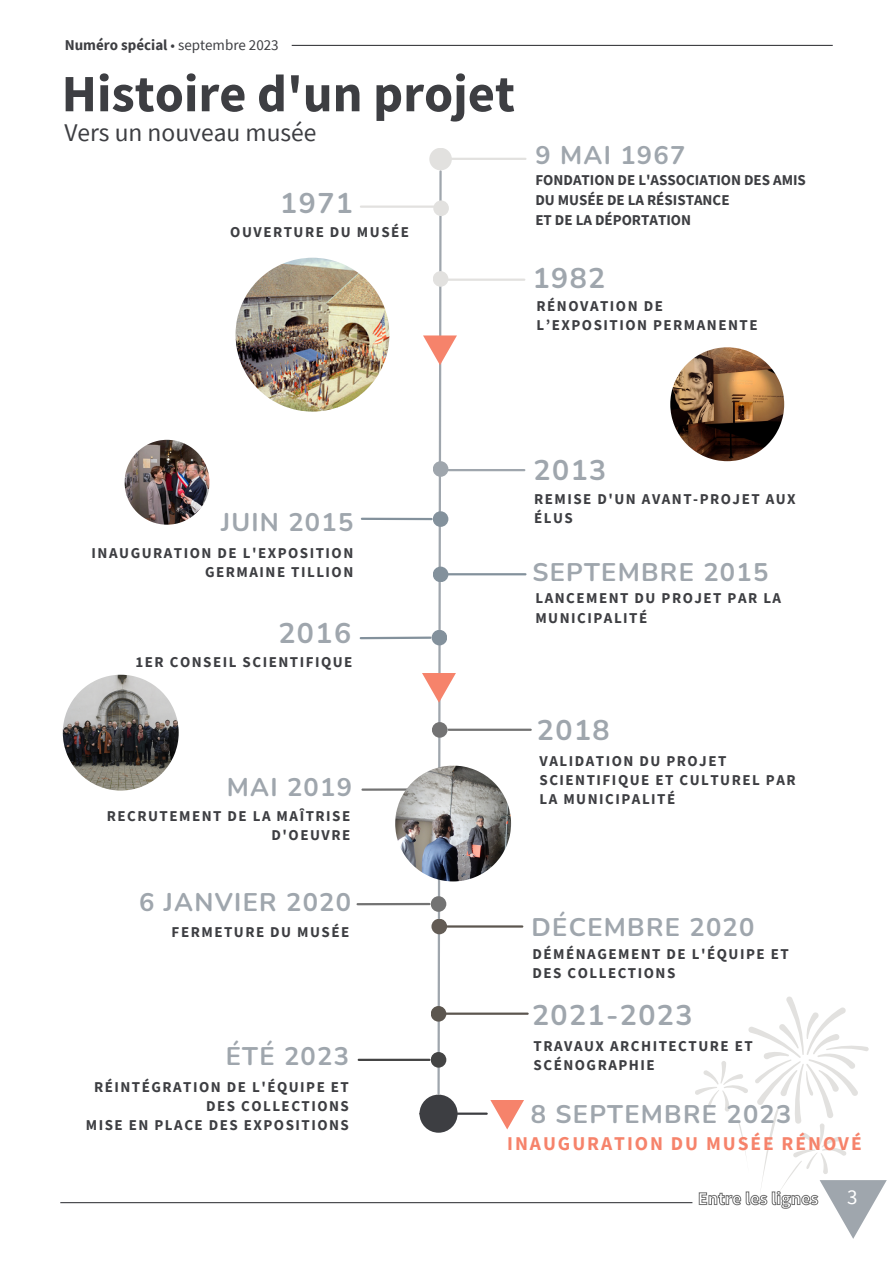
<style>
.page{position:relative;width:893px;height:1264px;background:#fff}
.page>*{position:absolute;margin:0;border:0;box-sizing:border-box;transform-origin:0 0}
.t1{font:700 52.5px "Source Sans Pro";color:#3d3e42}
.t2{font:700 28.5px "Nunito";letter-spacing:.05em;color:#9fa6ad}
.t3{font:700 25.5px "Nunito";letter-spacing:.05em;color:#9fa6ad}
.t4{font:25.5px "Source Sans Pro";color:#3d3e42}
.t5{font:21px "Source Sans Pro";color:#fff}
.t6{font:700 19.5px "Source Sans Pro";letter-spacing:.1em;color:#f6836b}
.t7{font:700 15px/19px "Source Sans Pro";letter-spacing:.1em;color:#3d3e42}
.t8{font:700 15px "Source Sans Pro";color:#3d3e42}
.t9{font:15px "Source Sans Pro";color:#3d3e42}
.s1{font-weight:700}
</style>
<div class="page">
<hr style="left:443px;top:573px;width:82px;height:2px;background:#83919c">
<hr style="left:442px;top:469px;width:82px;height:2px;background:#9fa6ad">
<div style="left:429px;top:148px;width:23px;height:22px;background:#e2e1df;border-radius:50%"></div>
<hr style="left:445px;top:1012px;width:82px;height:2px;background:#5c564f">
<hr style="left:420px;top:1112px;width:66px;height:2px;background:#3d3e42">
<div style="left:419px;top:1094px;width:38px;height:38px;background:#3d3e42;border-radius:50%"></div>
<hr style="left:448px;top:728px;width:82px;height:3px;background:#737373">
<hr style="left:60px;top:1201px;width:632px;height:2px;background:#3d3e42">
<hr style="left:442px;top:278px;width:82px;height:3px;background:#e2e1df">
<hr style="left:443px;top:158px;width:82px;height:2px;background:#e2e1df">
<img style="left:235px;top:258px;width:123px;height:153px">
<img style="left:670px;top:347px;width:114px;height:114px">
<img style="left:124px;top:440px;width:85px;height:84px">
<hr style="left:357px;top:902px;width:72px;height:3px;background:#737373">
<img style="left:63px;top:674px;width:116px;height:116px">
<img style="left:457px;top:765px;width:54px;height:116px">
<hr style="left:440px;top:925px;width:82px;height:2px;background:#5c564f">
<svg style="left:358px;top:169px;width:99px;height:926px"></svg>
<svg style="left:490px;top:1100px;width:34px;height:29px"></svg>
<svg style="left:695px;top:996px;width:191px;height:242px"></svg>
<hr style="left:292px;top:45px;width:540px;height:1px;background:#3d3e42">
<p class="t9" style="left:65px;top:35px;width:215px"><span class="s1">Numéro spécial</span> • septembre 2023</p>
<p class="t1" style="left:62px;top:60px;width:455px">Histoire d'un projet</p>
<p class="t4" style="left:64px;top:116px;width:254px">Vers un nouveau musée</p>
<p class="t2" style="left:280px;top:184px;width:74px">1971</p>
<p class="t7" style="left:230px;top:222px;width:180px">OUVERTURE DU MUSÉE</p>
<p class="t3" style="left:535px;top:138px;width:151px">9 MAI 1967</p>
<p class="t8" style="left:535px;top:170px;width:272px">FONDATION DE L'ASSOCIATION DES AMIS</p>
<p class="t8" style="left:535px;top:190px;width:196px">DU MUSÉE DE LA RÉSISTANCE</p>
<p class="t8" style="left:535px;top:210px;width:157px">ET DE LA DÉPORTATION</p>
<p class="t2" style="left:532px;top:259px;width:74px">1982</p>
<p class="t7" style="left:536px;top:296px;width:128px">RÉNOVATION DE</p>
<p class="t7" style="left:536px;top:315px;width:222px">L’EXPOSITION PERMANENTE</p>
<p class="t3" style="left:221px;top:505px;width:134px">JUIN 2015</p>
<p class="t7" style="left:92px;top:543px;width:263px;text-align:right">INAUGURATION DE L'EXPOSITION<br>GERMAINE TILLION</p>
<p class="t2" style="left:278px;top:614px;width:74px">2016</p>
<p class="t7" style="left:135px;top:652px;width:218px">1ER CONSEIL SCIENTIFIQUE</p>
<p class="t3" style="left:227px;top:770px;width:127px">MAI 2019</p>
<p class="t7" style="left:107px;top:806px;width:245px;text-align:right">RECRUTEMENT DE LA MAÎTRISE<br>D'OEUVRE</p>
<p class="t3" style="left:139px;top:884px;width:213px">6 JANVIER 2020</p>
<p class="t7" style="left:172px;top:922px;width:179px">FERMETURE DU MUSÉE</p>
<p class="t3" style="left:226px;top:1039px;width:125px">ÉTÉ 2023</p>
<p class="t2" style="left:533px;top:451px;width:74px">2013</p>
<p class="t7" style="left:534px;top:489px;width:263px">REMISE D'UN AVANT-PROJET AUX</p>
<p class="t7" style="left:534px;top:508px;width:40px">ÉLUS</p>
<p class="t3" style="left:532px;top:555px;width:237px">SEPTEMBRE 2015</p>
<p class="t7" style="left:535px;top:588px;width:247px">LANCEMENT DU PROJET PAR LA<br>MUNICIPALITÉ</p>
<p class="t2" style="left:537px;top:711px;width:74px">2018</p>
<p class="t7" style="left:539px;top:751px;width:257px">VALIDATION DU PROJET<br>SCIENTIFIQUE ET CULTUREL PAR<br>LA MUNICIPALITÉ</p>
<p class="t3" style="left:531px;top:910px;width:224px">DÉCEMBRE 2020</p>
<p class="t7" style="left:532px;top:944px;width:258px">DÉMÉNAGEMENT DE L'ÉQUIPE ET<br>DES COLLECTIONS</p>
<p class="t2" style="left:532px;top:996px;width:162px">2021-2023</p>
<p class="t7" style="left:533px;top:1036px;width:221px">TRAVAUX ARCHITECTURE ET<br>SCÉNOGRAPHIE</p>
<p class="t7" style="left:94px;top:1076px;width:256px;text-align:right">RÉINTÉGRATION DE L'ÉQUIPE ET<br>DES COLLECTIONS</p>
<p class="t7" style="left:86px;top:1115px;width:264px">MISE EN PLACE DES EXPOSITIONS</p>
<p class="t3" style="left:530px;top:1097px;width:262px">8 SEPTEMBRE 2023</p>
<p class="t6" style="left:507px;top:1130px;width:356px">INAUGURATION DU MUSÉE RÉNOVÉ</p>
<p class="t5" style="left:847px;top:1183px;width:12px">3</p>
</div>
